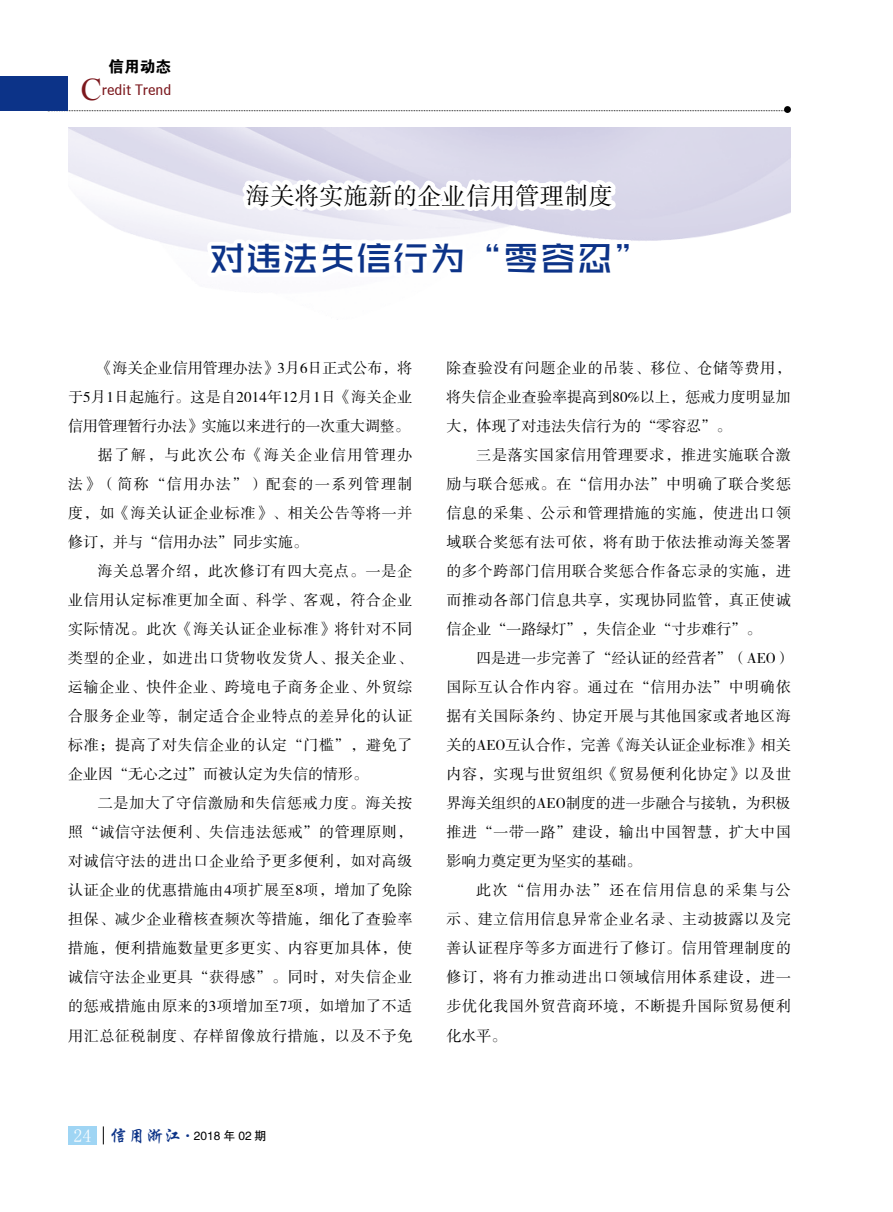
<style>
.page{position:relative;width:893px;height:1212px;background:#fff}
.page>*{position:absolute;margin:0;border:0;box-sizing:border-box;transform-origin:0 0}
.t1{font:36px "REEJI Big Young Bold GB2.0";letter-spacing:.02em;color:#0c3388}
.t2{font:24px "FZSSK GBK1 0";letter-spacing:.02em;color:#000}
.t3{font:15.75px "Bell Centennial BT Sub Caption";color:#7c181d}
.t4{font:15.75px "FZDHTK GBK1 0";color:#000}
.t5{font:15px/29px "FZSSK GBK1 0";letter-spacing:.045em;color:#000;text-align:justify}
.t6{font:15px "FZSSK GBK1 0";color:#000}
.t7{font:15px "FZSSK GBK1 0";letter-spacing:.02em;color:#000}
.t8{font:15px "FZSSK GBK1 0";letter-spacing:-.01em;color:#000}
.t9{font:15px "FZSSK GBK1 0";letter-spacing:.1em;color:#000}
.t10{font:15px "FZSSK GBK1 0";letter-spacing:.11em;color:#000}
.t11{font:12px "FZHTK GBK1 0";color:#000}
.s1{font-family:"Times New Roman";font-size:31.5px}
.s2{font-family:"Sim Sun";font-size:18px;color:#fff}
.s3{font-family:"FZXKK GBK1 0";font-size:18px;color:#0c3388}
.s4{font-family:"Sim Sun";color:#0c3388}
</style>
<div class="page">
<div style="left:68px;top:1126px;width:29px;height:18px;background:#9fd5f4"></div>
<svg style="left:103px;top:1126px;width:1px;height:18px"></svg>
<div style="left:784px;top:106px;width:7px;height:7px;background:#000;border-radius:50%"></div>
<div style="left:0;top:76px;width:68px;height:35px;background:#0c3388"></div>
<svg style="left:48px;top:106px;width:740px;height:214px"></svg>
<p class="t4" style="left:108px;top:58px;width:64px">信用动态</p>
<p class="t3" style="left:81px;top:80px;width:92px"><span class="s1">C</span>redit Trend</p>
<h2 class="t2" style="left:246px;top:183px;width:368px">海关将实施新的企业信用管理制度</h2>
<h1 class="t1" style="left:209px;top:239px;width:441px">对违法失信行为“零容忍”</h1>
<p class="t6" style="left:98px;top:360px;width:316px">《海关企业信用管理办法》3月6日正式公布，将</p>
<p class="t7" style="left:68px;top:389px;width:346px">于5月1日起施行。这是自2014年12月1日《海关企业</p>
<p class="t8" style="left:68px;top:418px;width:343px">信用管理暂行办法》实施以来进行的一次重大调整。</p>
<p class="t10" style="left:98px;top:447px;width:316px">据了解，与此次公布《海关企业信用管理办</p>
<p class="t9" style="left:68px;top:476px;width:346px">法》（简称“信用办法”）配套的一系列管理制</p>
<p class="t5" style="left:68px;top:499px;width:346px">度，如《海关认证企业标准》、相关公告等将一并</p>
<p class="t6" style="left:68px;top:534px;width:241px">修订，并与“信用办法”同步实施。</p>
<p class="t5" style="left:98px;top:557px;width:316px">海关总署介绍，此次修订有四大亮点。一是企</p>
<p class="t5" style="left:68px;top:586px;width:346px">业信用认定标准更加全面、科学、客观，符合企业</p>
<p class="t5" style="left:68px;top:615px;width:346px">实际情况。此次《海关认证企业标准》将针对不同</p>
<p class="t5" style="left:68px;top:644px;width:346px">类型的企业，如进出口货物收发货人、报关企业、</p>
<p class="t5" style="left:68px;top:673px;width:346px">运输企业、快件企业、跨境电子商务企业、外贸综</p>
<p class="t5" style="left:68px;top:702px;width:346px">合服务企业等，制定适合企业特点的差异化的认证</p>
<p class="t5" style="left:68px;top:731px;width:346px">标准；提高了对失信企业的认定“门槛”，避免了</p>
<p class="t6" style="left:68px;top:766px;width:301px">企业因“无心之过”而被认定为失信的情形。</p>
<p class="t5" style="left:98px;top:789px;width:316px">二是加大了守信激励和失信惩戒力度。海关按</p>
<p class="t5" style="left:68px;top:818px;width:346px">照“诚信守法便利、失信违法惩戒”的管理原则，</p>
<p class="t5" style="left:68px;top:847px;width:346px">对诚信守法的进出口企业给予更多便利，如对高级</p>
<p class="t5" style="left:68px;top:876px;width:346px">认证企业的优惠措施由4项扩展至8项，增加了免除</p>
<p class="t5" style="left:68px;top:905px;width:346px">担保、减少企业稽核查频次等措施，细化了查验率</p>
<p class="t5" style="left:68px;top:934px;width:346px">措施，便利措施数量更多更实、内容更加具体，使</p>
<p class="t5" style="left:68px;top:964px;width:346px">诚信守法企业更具“获得感”。同时，对失信企业</p>
<p class="t5" style="left:68px;top:993px;width:346px">的惩戒措施由原来的3项增加至7项，如增加了不适</p>
<p class="t5" style="left:68px;top:1022px;width:346px">用汇总征税制度、存样留像放行措施，以及不予免</p>
<p class="t11" style="left:73px;top:1129px;width:195px"><span class="s2">24</span> <span class="s3">信用浙江</span><span class="s4">·</span>2018 年 02 期</p>
<p class="t5" style="left:446px;top:354px;width:346px">除查验没有问题企业的吊装、移位、仓储等费用，将失信企业查验率提高到80%以上，惩戒力度明显加大，体现了对违法失信行为的“零容忍”。</p>
<p class="t5" style="left:446px;top:441px;width:346px;text-indent:30px">三是落实国家信用管理要求，推进实施联合激励与联合惩戒。在“信用办法”中明确了联合奖惩信息的采集、公示和管理措施的实施，使进出口领域联合奖惩有法可依，将有助于依法推动海关签署的多个跨部门信用联合奖惩合作备忘录的实施，进而推动各部门信息共享，实现协同监管，真正使诚信企业“一路绿灯”，失信企业“寸步难行”。</p>
<p class="t5" style="left:446px;top:644px;width:346px;text-indent:30px">四是进一步完善了“经认证的经营者”（AEO）国际互认合作内容。通过在“信用办法”中明确依据有关国际条约、协定开展与其他国家或者地区海关的AEO互认合作，完善《海关认证企业标准》相关内容，实现与世贸组织《贸易便利化协定》以及世界海关组织的AEO制度的进一步融合与接轨，为积极推进“一带一路”建设，输出中国智慧，扩大中国影响力奠定更为坚实的基础。</p>
<p class="t5" style="left:446px;top:876px;width:346px;text-indent:30px">此次“信用办法”还在信用信息的采集与公示、建立信用信息异常企业名录、主动披露以及完善认证程序等多方面进行了修订。信用管理制度的修订，将有力推动进出口领域信用体系建设，进一步优化我国外贸营商环境，不断提升国际贸易便利化水平。</p>
</div>
